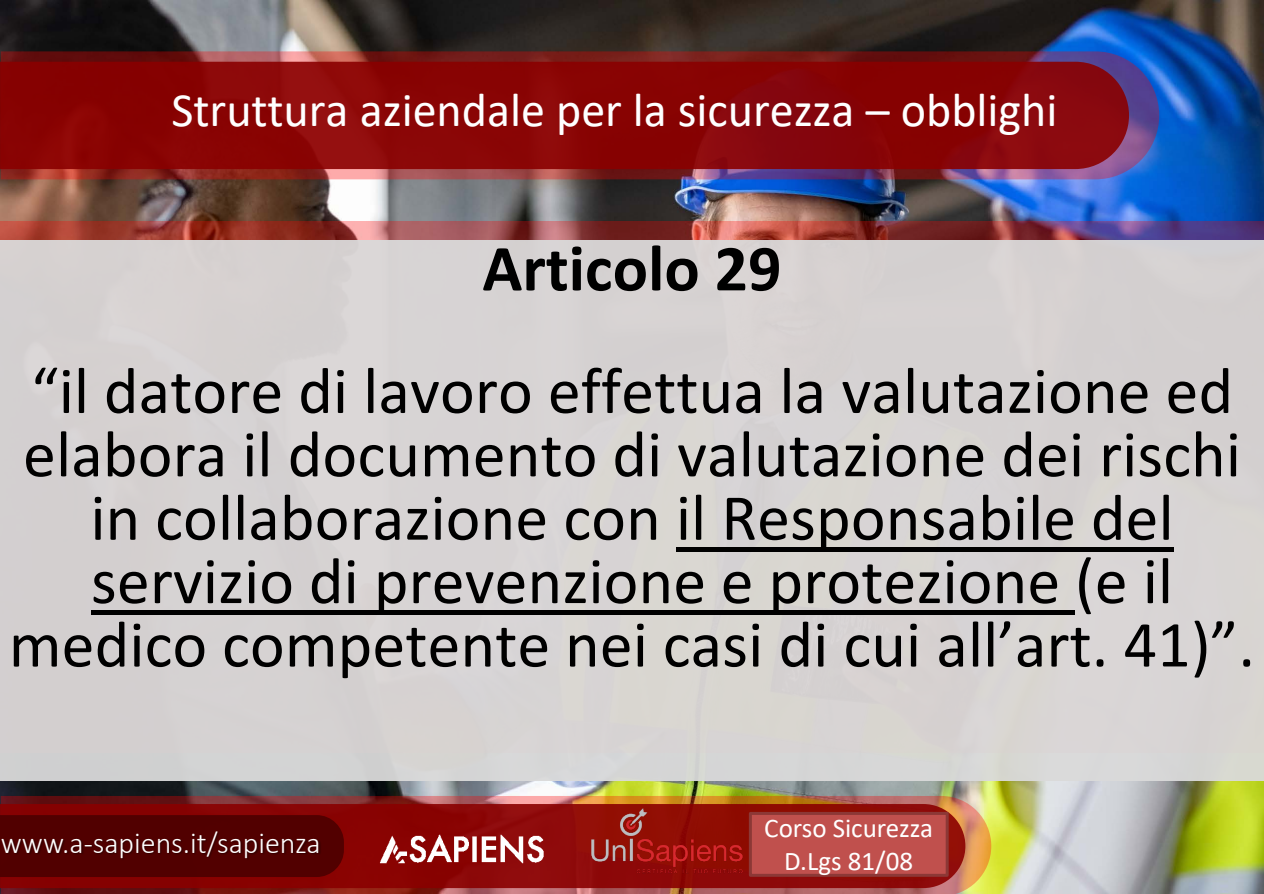
<style>
.page{position:relative;width:1264px;height:894px;background:#fff}
.page>*{position:absolute;margin:0;border:0;box-sizing:border-box;transform-origin:0 0}
.t1{font:66px/63.3px "Calibri";color:#000;text-align:center}
.t2{font:700 66px "Calibri";color:#000}
.t3{font:48px "Calibri";color:#fff}
.t4{font:300 30px "Calibri";color:#fff}
.t5{font:27px/32.4px "Calibri";color:#fff;text-align:center}
</style>
<div class="page">
<img style="left:0;top:1px;width:1263px;height:892px">
<div style="left:0;top:222px;width:1263px;height:531px;background:#f00;opacity:.3"></div>
<div style="left:0;top:240px;width:1263px;height:540px;background:#d7d3d2"></div>
<img style="left:1px;top:795px;width:990px;height:98px">
<svg style="left:0;top:803px;width:965px;height:84px;background:#8d100b"></svg>
<div style="left:0;top:863px;width:319px;height:13px;background:#510000"></div>
<img style="left:1px;top:51px;width:1157px;height:128px">
<svg style="left:0;top:62px;width:1128px;height:107px;background:#880507"></svg>
<img style="left:319px;top:794px;width:274px;height:99px">
<img style="left:590px;top:808px;width:153px;height:66px">
<img style="left:0;top:813px;width:64px;height:50px">
<img style="left:64px;top:813px;width:9px;height:50px">
<img style="left:73px;top:813px;width:228px;height:50px">
<img style="left:301px;top:813px;width:48px;height:50px">
<div style="left:748px;top:811px;width:200px;height:65px;background:#c0504d;border:3px solid #8c3836"></div>
<hr style="left:675px;top:547px;width:498px;height:4px;background:#000">
<div style="left:91px;top:610px;width:983px;height:5px;background:#000"></div>
<p class="t3" style="left:171px;top:77px;width:887px">Struttura aziendale per la sicurezza – obblighi</p>
<p class="t2" style="left:482px;top:222px;width:300px">Articolo 29</p>
<p class="t1" style="left:9px;top:357px;width:1247px">“il datore di lavoro effettua la valutazione ed elabora il documento di valutazione dei rischi in collaborazione con il Responsabile del servizio di prevenzione e protezione (e il medico competente nei casi di cui all’art. 41)”.</p>
<p class="t4" style="left:1px;top:823px;width:321px">www.a-sapiens.it/sapienza</p>
<p class="t5" style="left:764px;top:811px;width:170px">Corso Sicurezza<br>D.Lgs 81/08</p>
</div>
